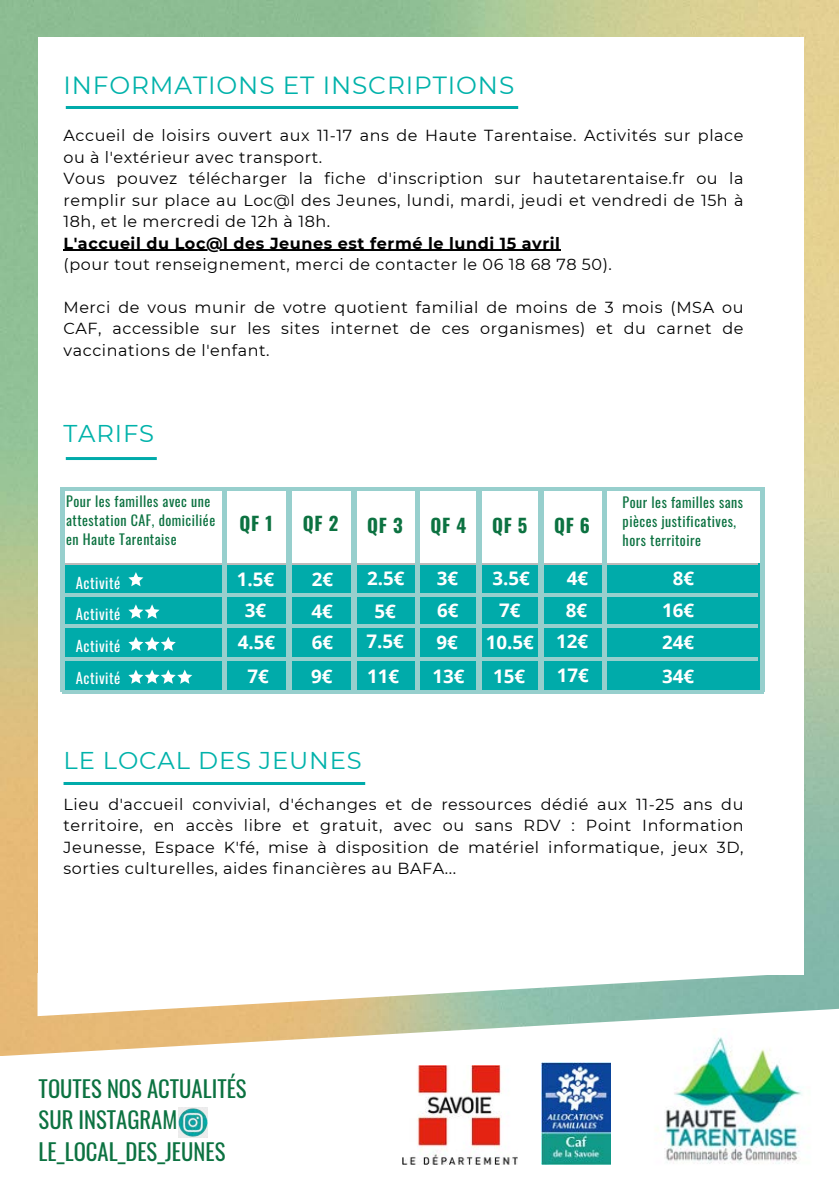
<style>
.page{position:relative;width:839px;height:1191px;background:#fff}
.page>*{position:absolute;margin:0;border:0;box-sizing:border-box;transform-origin:0 0}
.t1{font:24.8px "Montserrat";letter-spacing:.035em;color:#00b2aa}
.t2{font:24.2px "Montserrat";letter-spacing:.035em;color:#00b2aa}
.t3{font:22.6px/31.6px "Oswald";color:#0c7241}
.t4{font:700 18.8px "Open Sans";color:#fff}
.t5{font:700 18.8px "Oswald";letter-spacing:.035em;color:#0c7241}
.t6{font:16px/21.4px "Montserrat";letter-spacing:.035em;color:#000;text-align:justify}
.t7{font:700 16px "Montserrat";letter-spacing:.035em;color:#000}
.t8{font:14.6px/31.8px "Oswald";letter-spacing:.035em;color:#fff;text-align:justify}
.t9{font:14px/18.6px "Oswald";letter-spacing:.035em;color:#0c7241}
</style>
<div class="page">
<svg style="left:0;top:1008px;width:838px;height:57px"></svg>
<img style="left:542px;top:1062px;width:69px;height:102px">
<img style="left:635px;top:1029px;width:189px;height:135px">
<img style="left:402px;top:1065px;width:116px;height:99px">
<img style="left:179px;top:1107px;width:28px;height:30px">
<hr style="left:63px;top:250px;width:497px;height:1px;background:#000">
<svg style="left:38px;top:975px;width:764px;height:41px"></svg>
<div style="left:62px;top:487px;width:699px;height:205px;background:#00abaa"></div>
<hr style="left:62px;top:561px;width:696px;height:4px;background:#bdbaba">
<div style="left:62px;top:487px;width:553px;height:76px;background:#fff"></div>
<div style="left:222px;top:487px;width:5px;height:205px;background:#97cfcd"></div>
<hr style="left:62px;top:594px;width:696px;height:3px;background:#97cfcd">
<hr style="left:62px;top:625px;width:696px;height:3px;background:#97cfcd">
<hr style="left:62px;top:657px;width:696px;height:4px;background:#97cfcd">
<hr style="left:62px;top:690px;width:701px;height:3px;background:#97cfcd">
<hr style="left:287px;top:487px;width:4px;height:205px;background:#97cfcd">
<hr style="left:352px;top:487px;width:4px;height:205px;background:#97cfcd">
<hr style="left:415px;top:487px;width:4px;height:205px;background:#97cfcd">
<div style="left:476px;top:487px;width:5px;height:205px;background:#97cfcd"></div>
<hr style="left:539px;top:487px;width:4px;height:205px;background:#97cfcd">
<div style="left:609px;top:487px;width:154px;height:76px;background:#fff"></div>
<hr style="left:602px;top:489px;width:4px;height:203px;background:#97cfcd">
<hr style="left:760px;top:488px;width:4px;height:204px;background:#97cfcd">
<div style="left:60px;top:487px;width:5px;height:205px;background:#97cfcd"></div>
<hr style="left:61px;top:488px;width:700px;height:3px;background:#97cfcd">
<hr style="left:63px;top:782px;width:302px;height:3px;background:#00abaa">
<hr style="left:66px;top:457px;width:91px;height:3px;background:#00abaa">
<hr style="left:66px;top:106px;width:452px;height:3px;background:#00abaa">
<svg style="left:128px;top:572px;width:15px;height:14px"></svg>
<svg style="left:128px;top:604px;width:31px;height:15px"></svg>
<svg style="left:128px;top:637px;width:48px;height:14px"></svg>
<svg style="left:128px;top:670px;width:64px;height:14px"></svg>
<h1 class="t1" style="left:63px;top:70px;width:452px">INFORMATIONS ET INSCRIPTIONS</h1>
<p class="t6" style="left:63px;top:125px;width:681px;text-align:left">Accueil de loisirs ouvert aux 11-17 ans de Haute Tarentaise. Activités sur place ou à l'extérieur avec transport.<br>Vous pouvez télécharger la fiche d'inscription sur hautetarentaise.fr ou la remplir sur place au Loc@l des Jeunes, lundi, mardi, jeudi et vendredi de 15h à 18h, et le mercredi de 12h à 18h.</p>
<p class="t7" style="left:63px;top:233px;width:498px">L'accueil du Loc@l des Jeunes est fermé le lundi 15 avril</p>
<p class="t6" style="left:63px;top:254px;width:550px">(pour tout renseignement, merci de contacter le 06 18 68 78 50).</p>
<p class="t6" style="left:63px;top:297px;width:681px">Merci de vous munir de votre quotient familial de moins de 3 mois (MSA ou CAF, accessible sur les sites internet de ces organismes) et du carnet de vaccinations de l'enfant.</p>
<h2 class="t2" style="left:63px;top:418px;width:92px">TARIFS</h2>
<p class="t9" style="left:66px;top:492px;width:151px">Pour les familles avec une attestation CAF, domiciliée en Haute Tarentaise</p>
<h2 class="t8" style="left:76px;top:566px;width:46px">Activité Activité Activité Activité</h2>
<h2 class="t9" style="left:622px;top:493px;width:122px">Pour les familles sans pièces justificatives,</h2>
<p class="t9" style="left:622px;top:530px;width:80px">hors territoire</p>
<h3 class="t5" style="left:239px;top:508px;width:35px">QF 1</h3>
<h3 class="t5" style="left:303px;top:508px;width:37px">QF 2</h3>
<h3 class="t5" style="left:367px;top:510px;width:37px">QF 3</h3>
<h3 class="t5" style="left:430px;top:510px;width:37px">QF 4</h3>
<h3 class="t5" style="left:492px;top:510px;width:37px">QF 5</h3>
<h3 class="t5" style="left:554px;top:510px;width:37px">QF 6</h3>
<h4 class="t4" style="left:237px;top:566px;width:39px">1.5€</h4>
<h3 class="t4" style="left:312px;top:566px;width:23px">2€</h3>
<h3 class="t4" style="left:367px;top:565px;width:39px">2.5€</h3>
<h3 class="t4" style="left:436px;top:565px;width:23px">3€</h3>
<h3 class="t4" style="left:492px;top:565px;width:39px">3.5€</h3>
<h3 class="t4" style="left:566px;top:565px;width:23px">4€</h3>
<h3 class="t4" style="left:672px;top:565px;width:23px">8€</h3>
<h3 class="t4" style="left:245px;top:597px;width:23px">3€</h3>
<h3 class="t4" style="left:311px;top:598px;width:23px">4€</h3>
<h3 class="t4" style="left:374px;top:598px;width:23px">5€</h3>
<h3 class="t4" style="left:437px;top:597px;width:23px">6€</h3>
<h3 class="t4" style="left:499px;top:597px;width:23px">7€</h3>
<h3 class="t4" style="left:566px;top:597px;width:23px">8€</h3>
<h3 class="t4" style="left:662px;top:597px;width:34px">16€</h3>
<h3 class="t4" style="left:238px;top:628px;width:39px">4.5€</h3>
<h3 class="t4" style="left:312px;top:628px;width:23px">6€</h3>
<h3 class="t4" style="left:366px;top:628px;width:39px">7.5€</h3>
<h3 class="t4" style="left:436px;top:628px;width:23px">9€</h3>
<h3 class="t4" style="left:311px;top:662px;width:23px">9€</h3>
<h3 class="t4" style="left:486px;top:628px;width:50px">10.5€</h3>
<h3 class="t4" style="left:556px;top:628px;width:34px">12€</h3>
<h3 class="t4" style="left:662px;top:628px;width:34px">24€</h3>
<p class="t4" style="left:367px;top:662px;width:34px">11€</p>
<p class="t4" style="left:432px;top:662px;width:34px">13€</p>
<p class="t4" style="left:493px;top:662px;width:34px">15€</p>
<p class="t4" style="left:557px;top:662px;width:34px">17€</p>
<p class="t4" style="left:662px;top:662px;width:34px">34€</p>
<h3 class="t4" style="left:247px;top:662px;width:23px">7€</h3>
<h2 class="t2" style="left:63px;top:745px;width:300px">LE LOCAL DES JEUNES</h2>
<p class="t6" style="left:63px;top:793px;width:681px">Lieu d'accueil convivial, d'échanges et de ressources dédié aux 11-25 ans du territoire, en accès libre et gratuit, avec ou sans RDV : Point Information Jeunesse, Espace K'fé, mise à disposition de matériel informatique, jeux 3D, sorties culturelles, aides financières au BAFA...</p>
<h2 class="t3" style="left:39px;top:1072px;width:209px">TOUTES NOS ACTUALITÉS<br>SUR INSTAGRAM<br>LE_LOCAL_DES_JEUNES</h2>
</div>
